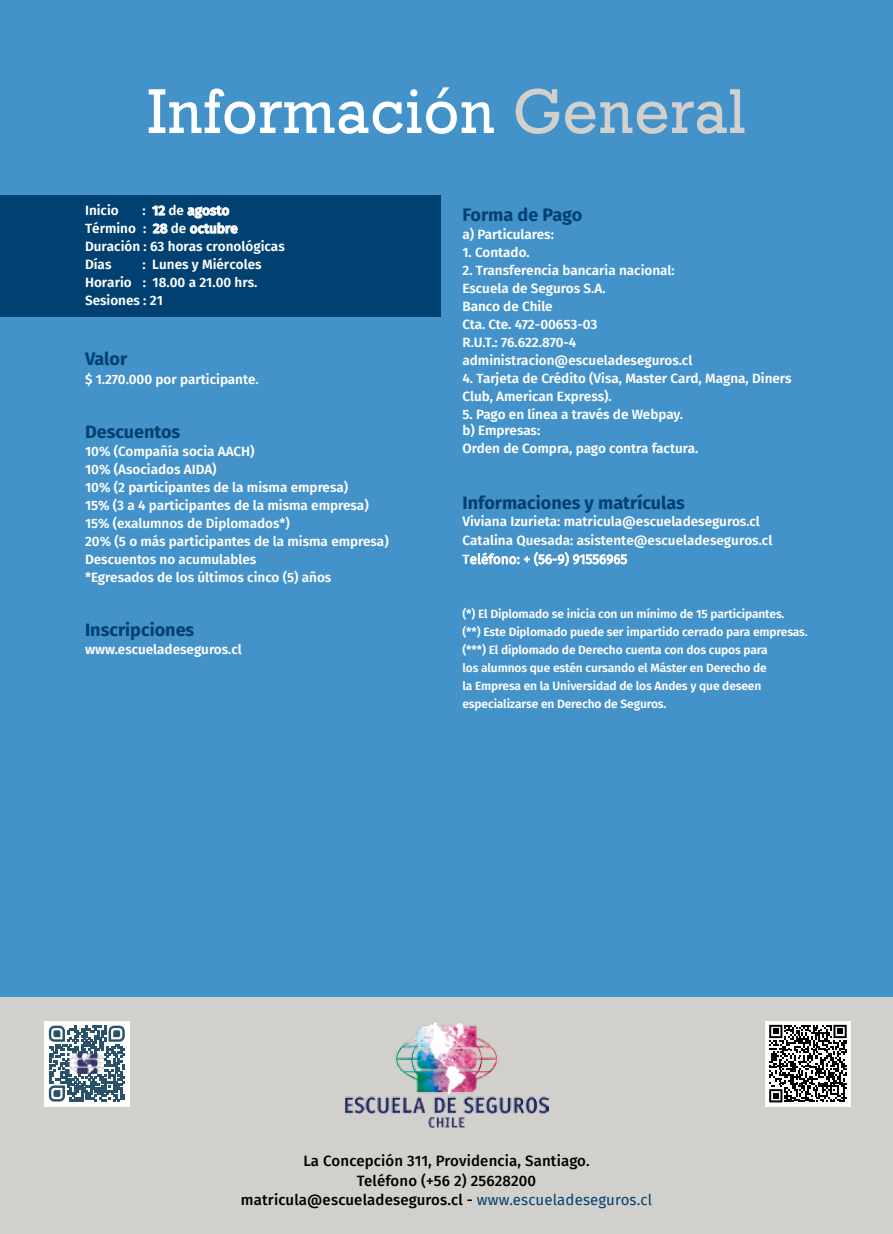
<style>
.page{position:relative;width:893px;height:1234px;background:#fff}
.page>*{position:absolute;margin:0;border:0;box-sizing:border-box;transform-origin:0 0}
.t1{font:63px "Geometric Slab 712 BT Medium A";letter-spacing:.025em;color:#fff}
.t2{font:700 18px "Fira Sans";color:#004171}
.t3{font:500 15px/19.5px "Fira Sans";letter-spacing:.01em;color:#000;text-align:center}
.t4{font:600 13.5px/18px "Fira Sans";color:#fff}
.t5{font:600 12px/18px "Fira Sans";letter-spacing:-.01em;color:#fff}
.s1{color:#d2d0cd}
.s2{font-weight:400}
.s3{font-weight:400;color:#004171}
</style>
<div class="page">
<div style="left:0;top:0;width:893px;height:1233px;background:#4392ca"></div>
<div style="left:0;top:997px;width:893px;height:236px;background:#d2d0cd"></div>
<div style="left:0;top:196px;width:440px;height:121px;background:#004171"></div>
<div style="left:44px;top:1020px;width:85px;height:85px;background:#fff"></div>
<svg style="left:49px;top:1025px;width:76px;height:76px"></svg>
<img style="left:70px;top:1053px;width:34px;height:20px">
<img style="left:345px;top:1022px;width:204px;height:105px">
<div style="left:765px;top:1020px;width:85px;height:85px;background:#fff"></div>
<svg style="left:769px;top:1024px;width:78px;height:78px"></svg>
<h1 class="t1" style="left:147px;top:72px;width:599px">Información <span class="s1">General</span></h1>
<p class="t4" style="left:85px;top:200px;width:35px">Inicio</p>
<p class="t4" style="left:85px;top:200px;width:201px;text-indent:57px">: 12 de agosto<br>Término : 28 de octubre<br>Duración : 63 horas cronológicas<br>Días</p>
<p class="t4" style="left:85px;top:254px;width:178px;text-indent:57px">: Lunes y Miércoles<br>Horario : 18.00 a 21.00 hrs.<br>Sesiones : 21</p>
<h2 class="t2" style="left:85px;top:344px;width:44px">Valor</h2>
<p class="t4" style="left:85px;top:369px;width:175px">$ 1.270.000 por participante.</p>
<h2 class="t2" style="left:85px;top:416px;width:97px">Descuentos</h2>
<p class="t4" style="left:85px;top:441px;width:305px">10% (Compañía socia AACH)<br>10% (Asociados AIDA)<br>10% (2 participantes de la misma empresa)<br>15% (3 a 4 participantes de la misma empresa)<br>15% (exalumnos de Diplomados*)<br>20% (5 o más participantes de la misma empresa)<br>Descuentos no acumulables<br>*Egresados de los últimos cinco (5) años</p>
<h2 class="t2" style="left:85px;top:614px;width:111px">Inscripciones</h2>
<p class="t4" style="left:85px;top:639px;width:158px">www.escueladeseguros.cl</p>
<h2 class="t2" style="left:462px;top:199px;width:121px">Forma de Pago</h2>
<p class="t4" style="left:462px;top:224px;width:93px">a) Particulares:</p>
<p class="t4" style="left:462px;top:242px;width:69px">1. Contado.</p>
<p class="t4" style="left:462px;top:260px;width:231px">2. Transferencia bancaria nacional:<br>Escuela de Seguros S.A.<br>Banco de Chile<br>Cta. Cte. 472-00653-03<br>R.U.T.: 76.622.870-4 administracion@escueladeseguros.cl</p>
<p class="t4" style="left:462px;top:368px;width:331px">4. Tarjeta de Crédito (Visa, Master Card, Magna, Diners<br>Club, American Express).</p>
<p class="t4" style="left:462px;top:405px;width:222px;line-height:16.2px">5. Pago en línea a través de Webpay. b) Empresas:</p>
<p class="t4" style="left:462px;top:439px;width:238px">Orden de Compra, pago contra factura.</p>
<h2 class="t2" style="left:462px;top:487px;width:224px">Informaciones y matrículas</h2>
<p class="t4" style="left:462px;top:511px;width:311px;line-height:18.8px">Viviana Izurieta: matricula@escueladeseguros.cl<br>Catalina Quesada: asistente@escueladeseguros.cl<br>T<span class="s2">eléfono: + (56-9) 91556965</span></p>
<p class="t5" style="left:462px;top:604px;width:347px">(*) El Diplomado se inicia con un mínimo de 15 participantes.<br>(**) Este Diplomado puede ser impartido cerrado para empresas. (***) El diplomado de Derecho cuenta con dos cupos para<br>los alumnos que estén cursando el Máster en Derecho de<br>la Empresa en la Universidad de los Andes y que deseen especializarse en Derecho de Seguros.</p>
<p class="t3" style="left:241px;top:1149px;width:413px">La Concepción 311, Providencia, Santiago.<br>Teléfono (+56 2) 25628200<br>matricula@escueladeseguros.cl - <span class="s3">www.escueladeseguros.cl</span></p>
</div>
